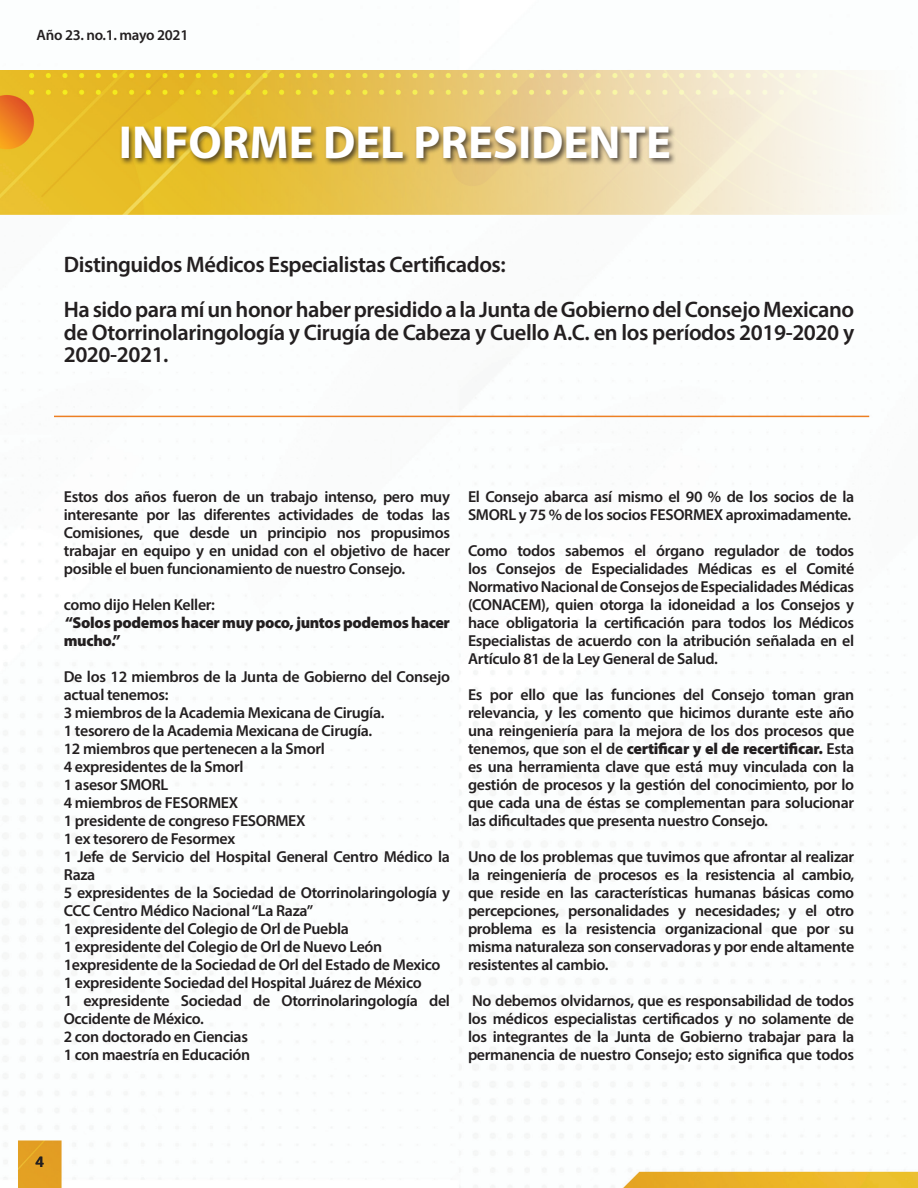
<style>
.page{position:relative;width:918px;height:1188px;background:#fff}
.page>*{position:absolute;margin:0;border:0;box-sizing:border-box;transform-origin:0 0}
.t1{font:700 46.5px "Myriad Pro";color:#fff}
.t2{font:600 22.5px/45px "Myriad Pro";letter-spacing:-.02em;color:#231f20}
.t3{font:600 15.9px/18px "Myriad Pro";letter-spacing:-.02em;color:#231f20;text-align:justify}
.t4{font:900 15.9px/18px "Myriad Pro";letter-spacing:-.02em;color:#231f20}
.t5{font:600 15px "Myriad Pro";letter-spacing:-.02em;color:#231f20}
.s1{font-weight:900}
</style>
<div class="page">
<img style="left:2px;top:415px;width:916px;height:773px">
<img style="left:0;top:70px;width:868px;height:145px">
<div style="left:119px;top:124px;width:557px;height:42px;background:#231f20;opacity:.75"></div>
<hr style="left:54px;top:416px;width:815px;height:1px;background:#ed7f23">
<p class="t5" style="left:37px;top:25px;width:153px">Año 23. no.1. mayo 2021</p>
<h1 class="t1" style="left:119px;top:112px;width:554px">INFORME DEL PRESIDENTE</h1>
<h2 class="t2" style="left:64px;top:242px;width:792px">Distinguidos Médicos Especialistas Certificados:<br>Ha sido para mí un honor haber presidido a la Junta de Gobierno del Consejo Mexicano</h2>
<h2 class="t2" style="left:64px;top:321px;width:792px;line-height:22.5px">de Otorrinolaringología y Cirugía de Cabeza y Cuello A.C. en los períodos 2019-2020 y<br>2020-2021.</h2>
<p class="t3" style="left:64px;top:487px;width:388px">Estos dos años fueron de un trabajo intenso, pero muy interesante por las diferentes actividades de todas las Comisiones, que desde un principio nos propusimos trabajar en equipo y en unidad con el objetivo de hacer posible el buen funcionamiento de nuestro Consejo.</p>
<p class="t3" style="left:64px;top:595px;width:153px">como dijo Helen Keller:</p>
<p class="t4" style="left:64px;top:614px;width:388px">“Solos podemos hacer muy poco, juntos podemos hacer mucho.”</p>
<p class="t3" style="left:64px;top:667px;width:388px;text-align:left">De los 12 miembros de la Junta de Gobierno del Consejo actual tenemos:<br>3 miembros de la Academia Mexicana de Cirugía.<br>1 tesorero de la Academia Mexicana de Cirugía.<br>12 miembros que pertenecen a la Smorl<br>4 expresidentes de la Smorl<br>1 asesor SMORL<br>4 miembros de FESORMEX<br>1 presidente de congreso FESORMEX<br>1 ex tesorero de Fesormex<br>1 Jefe de Servicio del Hospital General Centro Médico la Raza<br>5 expresidentes de la Sociedad de Otorrinolaringología y CCC Centro Médico Nacional “La Raza”<br>1 expresidente del Colegio de Orl de Puebla<br>1 expresidente del Colegio de Orl de Nuevo León 1expresidente de la Sociedad de Orl del Estado de Mexico 1 expresidente Sociedad del Hospital Juárez de México<br>1 expresidente Sociedad de Otorrinolaringología del Occidente de México.<br>2 con doctorado en Ciencias<br>1 con maestría en Educación</p>
<p class="t3" style="left:468px;top:487px;width:388px">El Consejo abarca así mismo el 90 % de los socios de la<br>SMORL y 75 % de los socios FESORMEX aproximadamente.</p>
<p class="t3" style="left:468px;top:541px;width:388px">Como todos sabemos el órgano regulador de todos los Consejos de Especialidades Médicas es el Comité Normativo Nacional de Consejos de Especialidades Médicas (CONACEM), quien otorga la idoneidad a los Consejos y hace obligatoria la certificación para todos los Médicos Especialistas de acuerdo con la atribución señalada en el Artículo 81 de la Ley General de Salud.</p>
<p class="t3" style="left:468px;top:685px;width:388px">Es por ello que las funciones del Consejo toman gran relevancia, y les comento que hicimos durante este año una reingeniería para la mejora de los dos procesos que tenemos, que son el de <span class="s1">certificar y el de recertificar.</span> Esta es una herramienta clave que está muy vinculada con la gestión de procesos y la gestión del conocimiento, por lo que cada una de éstas se complementan para solucionar las dificultades que presenta nuestro Consejo.</p>
<p class="t3" style="left:468px;top:847px;width:388px">Uno de los problemas que tuvimos que afrontar al realizar la reingeniería de procesos es la resistencia al cambio, que reside en las características humanas básicas como percepciones, personalidades y necesidades; y el otro problema es la resistencia organizacional que por su misma naturaleza son conservadoras y por ende altamente resistentes al cambio.</p>
<p class="t3" style="left:468px;top:991px;width:388px">No debemos olvidarnos, que es responsabilidad de todos los médicos especialistas certificados y no solamente de los integrantes de la Junta de Gobierno trabajar para la permanencia de nuestro Consejo; esto significa que todos</p>
<p class="t3" style="left:35px;top:1152px;width:10px">4</p>
</div>
